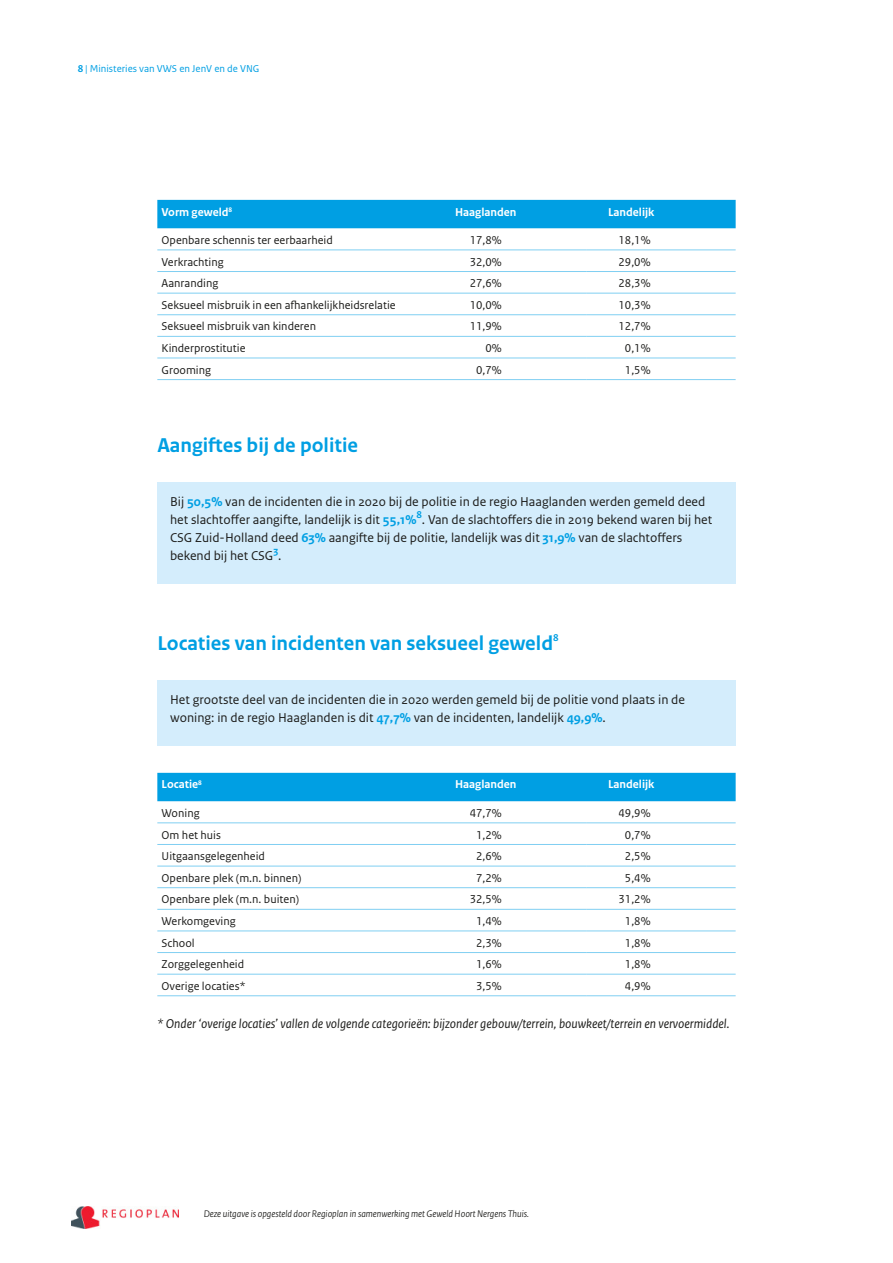
<style>
.page{position:relative;width:893px;height:1263px;background:#fff}
.page>*{position:absolute;margin:0;border:0;box-sizing:border-box;transform-origin:0 0}
.i-04_RO_Paragraafkop{font:700 21px "Rijksoverheid Sans Text";color:#009fe3}
._24_RO_Kader_Broodte{font:13.5px/18px "Rijksoverheid Sans Text";color:#1d1d1b}
._10_RO_Broodtekst{font:italic 13.5px "Rijksoverheid Sans Text";color:#1d1d1b}
._32_RO_Tabel_Broodte{font:12px "Rijksoverheid Sans Text";color:#1d1d1b}
._30_RO_Tabel_Kop{font:700 12px "Rijksoverheid Sans Text";color:#fff}
.t1{font:10.5px "Rijksoverheid Sans Text";color:#009fe3}
.t2{font:italic 10.2px "Rijksoverheid Sans";color:#1d1d1b}
.s1{font-weight:700}
.s2{font-weight:700;color:#009fe3}
</style>
<div class="page">
<img style="left:71px;top:1206px;width:108px;height:22px">
<div style="left:157px;top:482px;width:579px;height:102px;background:#d4edfc"></div>
<div style="left:157px;top:680px;width:579px;height:66px;background:#d4edfc"></div>
<div style="left:157px;top:200px;width:579px;height:28px;background:#009fe3"></div>
<hr style="left:157px;top:249px;width:281px;height:1px;background:#80cff2">
<hr style="left:438px;top:249px;width:149px;height:1px;background:#80cff2">
<hr style="left:587px;top:249px;width:149px;height:1px;background:#80cff2">
<hr style="left:157px;top:293px;width:281px;height:1px;background:#80cff2">
<hr style="left:438px;top:293px;width:149px;height:1px;background:#80cff2">
<hr style="left:587px;top:293px;width:149px;height:1px;background:#80cff2">
<hr style="left:157px;top:314px;width:281px;height:1px;background:#80cff2">
<hr style="left:438px;top:314px;width:149px;height:1px;background:#80cff2">
<hr style="left:587px;top:314px;width:149px;height:1px;background:#80cff2">
<hr style="left:157px;top:336px;width:281px;height:1px;background:#80cff2">
<hr style="left:438px;top:336px;width:149px;height:1px;background:#80cff2">
<hr style="left:587px;top:336px;width:149px;height:1px;background:#80cff2">
<hr style="left:157px;top:358px;width:281px;height:1px;background:#80cff2">
<hr style="left:438px;top:358px;width:149px;height:1px;background:#80cff2">
<hr style="left:587px;top:358px;width:149px;height:1px;background:#80cff2">
<hr style="left:157px;top:379px;width:281px;height:1px;background:#80cff2">
<hr style="left:438px;top:379px;width:149px;height:1px;background:#80cff2">
<hr style="left:587px;top:379px;width:149px;height:1px;background:#80cff2">
<hr style="left:157px;top:271px;width:281px;height:1px;background:#80cff2">
<hr style="left:438px;top:271px;width:149px;height:1px;background:#80cff2">
<hr style="left:587px;top:271px;width:149px;height:1px;background:#80cff2">
<div style="left:157px;top:773px;width:579px;height:28px;background:#009fe3"></div>
<hr style="left:157px;top:822px;width:281px;height:1px;background:#80cff2">
<hr style="left:438px;top:822px;width:149px;height:1px;background:#80cff2">
<hr style="left:587px;top:822px;width:149px;height:1px;background:#80cff2">
<hr style="left:157px;top:866px;width:281px;height:1px;background:#80cff2">
<hr style="left:438px;top:866px;width:149px;height:1px;background:#80cff2">
<hr style="left:587px;top:866px;width:149px;height:1px;background:#80cff2">
<hr style="left:157px;top:887px;width:281px;height:1px;background:#80cff2">
<hr style="left:438px;top:887px;width:149px;height:1px;background:#80cff2">
<hr style="left:587px;top:887px;width:149px;height:1px;background:#80cff2">
<hr style="left:157px;top:909px;width:281px;height:1px;background:#80cff2">
<hr style="left:438px;top:909px;width:149px;height:1px;background:#80cff2">
<hr style="left:587px;top:909px;width:149px;height:1px;background:#80cff2">
<hr style="left:157px;top:930px;width:281px;height:1px;background:#80cff2">
<hr style="left:438px;top:930px;width:149px;height:1px;background:#80cff2">
<hr style="left:587px;top:930px;width:149px;height:1px;background:#80cff2">
<hr style="left:157px;top:952px;width:281px;height:1px;background:#80cff2">
<hr style="left:438px;top:952px;width:149px;height:1px;background:#80cff2">
<hr style="left:587px;top:952px;width:149px;height:1px;background:#80cff2">
<hr style="left:157px;top:974px;width:281px;height:1px;background:#80cff2">
<hr style="left:438px;top:974px;width:149px;height:1px;background:#80cff2">
<hr style="left:587px;top:974px;width:149px;height:1px;background:#80cff2">
<hr style="left:157px;top:995px;width:281px;height:1px;background:#80cff2">
<hr style="left:438px;top:995px;width:149px;height:1px;background:#80cff2">
<hr style="left:587px;top:995px;width:149px;height:1px;background:#80cff2">
<hr style="left:157px;top:844px;width:281px;height:1px;background:#80cff2">
<hr style="left:438px;top:844px;width:149px;height:1px;background:#80cff2">
<hr style="left:587px;top:844px;width:149px;height:1px;background:#80cff2">
<p class="t1" style="left:78px;top:63px;width:183px"><span class="s1">8</span> | Ministeries van VWS en JenV en de VNG</p>
<p class="_30_RO_Tabel_Kop" style="left:162px;top:205px;width:72px">Vorm geweld<sup>8</sup></p>
<p class="_30_RO_Tabel_Kop" style="left:455px;top:205px;width:63px">Haaglanden</p>
<p class="_30_RO_Tabel_Kop" style="left:608px;top:205px;width:48px">Landelijk</p>
<p class="_32_RO_Tabel_Broodte" style="left:162px;top:233px;width:173px">Openbare schennis ter eerbaarheid</p>
<p class="_32_RO_Tabel_Broodte" style="left:470px;top:233px;width:34px">17,8%</p>
<p class="_32_RO_Tabel_Broodte" style="left:619px;top:233px;width:34px">18,1%</p>
<p class="_32_RO_Tabel_Broodte" style="left:162px;top:255px;width:64px">Verkrachting</p>
<p class="_32_RO_Tabel_Broodte" style="left:470px;top:255px;width:34px">32,0%</p>
<p class="_32_RO_Tabel_Broodte" style="left:619px;top:255px;width:34px">29,0%</p>
<p class="_32_RO_Tabel_Broodte" style="left:162px;top:276px;width:58px">Aanranding</p>
<p class="_32_RO_Tabel_Broodte" style="left:470px;top:276px;width:34px">27,6%</p>
<p class="_32_RO_Tabel_Broodte" style="left:619px;top:276px;width:34px">28,3%</p>
<p class="_32_RO_Tabel_Broodte" style="left:162px;top:298px;width:236px">Seksueel misbruik in een afhankelijkheidsrelatie</p>
<p class="_32_RO_Tabel_Broodte" style="left:470px;top:298px;width:34px">10,0%</p>
<p class="_32_RO_Tabel_Broodte" style="left:619px;top:298px;width:34px">10,3%</p>
<p class="_32_RO_Tabel_Broodte" style="left:162px;top:320px;width:156px">Seksueel misbruik van kinderen</p>
<p class="_32_RO_Tabel_Broodte" style="left:470px;top:320px;width:34px">11,9%</p>
<p class="_32_RO_Tabel_Broodte" style="left:619px;top:320px;width:34px">12,7%</p>
<p class="_32_RO_Tabel_Broodte" style="left:162px;top:341px;width:85px">Kinderprostitutie</p>
<p class="_32_RO_Tabel_Broodte" style="left:485px;top:341px;width:18px">0%</p>
<p class="_32_RO_Tabel_Broodte" style="left:625px;top:341px;width:27px">0,1%</p>
<p class="_32_RO_Tabel_Broodte" style="left:162px;top:363px;width:51px">Grooming</p>
<p class="_32_RO_Tabel_Broodte" style="left:476px;top:363px;width:27px">0,7%</p>
<p class="_32_RO_Tabel_Broodte" style="left:625px;top:363px;width:27px">1,5%</p>
<h1 class="i-04_RO_Paragraafkop" style="left:157px;top:433px;width:202px">Aangiftes bij de politie</h1>
<p class="_24_RO_Kader_Broodte" style="left:170px;top:493px;width:544px">Bij <span class="s2">50,5%</span> van de incidenten die in 2020 bij de politie in de regio Haaglanden werden gemeld deed het slachtoffer aangifte, landelijk is dit <span class="s2">55,1%</span><sup>8</sup>. Van de slachtoffers die in 2019 bekend waren bij het CSG Zuid-Holland deed <span class="s2">63%</span> aangifte bij de politie, landelijk was dit <span class="s2">31,9%</span> van de slachtoffers bekend bij het CSG<sup>3</sup>.</p>
<h1 class="i-04_RO_Paragraafkop" style="left:157px;top:631px;width:403px">Locaties van incidenten van seksueel geweld<sup>8</sup></h1>
<p class="_24_RO_Kader_Broodte" style="left:170px;top:691px;width:516px">Het grootste deel van de incidenten die in 2020 werden gemeld bij de politie vond plaats in de woning: in de regio Haaglanden is dit <span class="s2">47,7%</span> van de incidenten, landelijk <span class="s2">49,9%</span>.</p>
<p class="_30_RO_Tabel_Kop" style="left:162px;top:778px;width:42px">Locatie<sup>8</sup></p>
<p class="_30_RO_Tabel_Kop" style="left:455px;top:778px;width:63px">Haaglanden</p>
<p class="_30_RO_Tabel_Kop" style="left:608px;top:778px;width:48px">Landelijk</p>
<p class="_32_RO_Tabel_Broodte" style="left:162px;top:806px;width:40px">Woning</p>
<p class="_32_RO_Tabel_Broodte" style="left:470px;top:806px;width:34px">47,7%</p>
<p class="_32_RO_Tabel_Broodte" style="left:619px;top:806px;width:34px">49,9%</p>
<p class="_32_RO_Tabel_Broodte" style="left:162px;top:828px;width:61px">Om het huis</p>
<p class="_32_RO_Tabel_Broodte" style="left:476px;top:828px;width:27px">1,2%</p>
<p class="_32_RO_Tabel_Broodte" style="left:625px;top:828px;width:27px">0,7%</p>
<p class="_32_RO_Tabel_Broodte" style="left:162px;top:849px;width:105px">Uitgaansgelegenheid</p>
<p class="_32_RO_Tabel_Broodte" style="left:476px;top:849px;width:27px">2,6%</p>
<p class="_32_RO_Tabel_Broodte" style="left:625px;top:849px;width:27px">2,5%</p>
<p class="_32_RO_Tabel_Broodte" style="left:162px;top:871px;width:141px">Openbare plek (m.n. binnen)</p>
<p class="_32_RO_Tabel_Broodte" style="left:476px;top:871px;width:27px">7,2%</p>
<p class="_32_RO_Tabel_Broodte" style="left:625px;top:871px;width:27px">5,4%</p>
<p class="_32_RO_Tabel_Broodte" style="left:162px;top:892px;width:139px">Openbare plek (m.n. buiten)</p>
<p class="_32_RO_Tabel_Broodte" style="left:470px;top:892px;width:34px">32,5%</p>
<p class="_32_RO_Tabel_Broodte" style="left:619px;top:892px;width:34px">31,2%</p>
<p class="_32_RO_Tabel_Broodte" style="left:162px;top:914px;width:76px">Werkomgeving</p>
<p class="_32_RO_Tabel_Broodte" style="left:476px;top:914px;width:27px">1,4%</p>
<p class="_32_RO_Tabel_Broodte" style="left:625px;top:914px;width:27px">1,8%</p>
<p class="_32_RO_Tabel_Broodte" style="left:162px;top:936px;width:35px">School</p>
<p class="_32_RO_Tabel_Broodte" style="left:476px;top:936px;width:27px">2,3%</p>
<p class="_32_RO_Tabel_Broodte" style="left:625px;top:936px;width:27px">1,8%</p>
<p class="_32_RO_Tabel_Broodte" style="left:162px;top:957px;width:84px">Zorggelegenheid</p>
<p class="_32_RO_Tabel_Broodte" style="left:476px;top:957px;width:27px">1,6%</p>
<p class="_32_RO_Tabel_Broodte" style="left:625px;top:957px;width:27px">1,8%</p>
<p class="_32_RO_Tabel_Broodte" style="left:162px;top:979px;width:86px">Overige locaties*</p>
<p class="_32_RO_Tabel_Broodte" style="left:476px;top:979px;width:27px">3,5%</p>
<p class="_32_RO_Tabel_Broodte" style="left:625px;top:979px;width:27px">4,9%</p>
<p class="_10_RO_Broodtekst" style="left:157px;top:1016px;width:574px">* Onder ‘overige locaties’ vallen de volgende categorieën: bijzonder gebouw/terrein, bouwkeet/terrein en vervoermiddel.</p>
<p class="t2" style="left:204px;top:1208px;width:327px">Deze uitgave is opgesteld door Regioplan in samenwerking met Geweld Hoort Nergens Thuis.</p>
</div>
